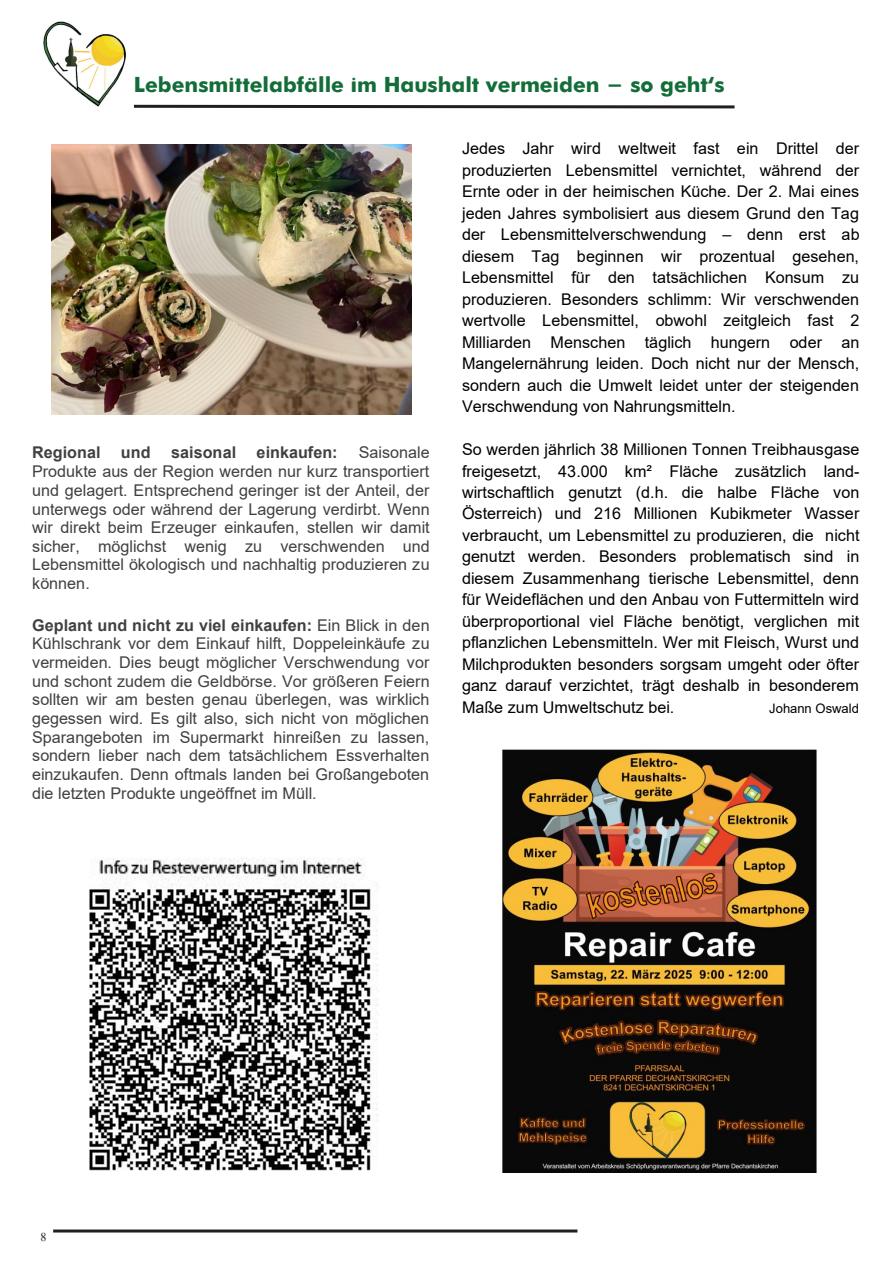
<style>
.page{position:relative;width:893px;height:1263px;background:#fff}
.page>*{position:absolute;margin:0;border:0;box-sizing:border-box;transform-origin:0 0}
.t1{font:700 21px "Futura";color:#136d38}
.t2{font:16.2px/21.5px "Arial";color:#000;text-align:justify}
.t3{font:16.2px/18.8px "Arial";color:#404040;text-align:justify}
.t4{font:700 16.2px "Arial";color:#404040}
.t5{font:13.05px "Arial";letter-spacing:-.005em;color:#000}
.t6{font:12px "Times New Roman";color:#231f20}
.s1{font-weight:700}
</style>
<div class="page">
<img style="left:43px;top:21px;width:83px;height:86px">
<svg style="left:133px;top:104px;width:602px;height:5px"></svg>
<hr style="left:53px;top:1229px;width:524px;height:3px;background:#231f20">
<img style="left:52px;top:144px;width:360px;height:271px">
<img style="left:89px;top:858px;width:289px;height:313px">
<img style="left:501px;top:749px;width:316px;height:423px">
<p class="t1" style="left:134px;top:69px;width:592px">Lebensmittelabfälle im Haushalt vermeiden - so geht‘s</p>
<p class="t3" style="left:32px;top:443px;width:399px;text-indent:326px">Saisonale Produkte aus der Region werden nur kurz transportiert und gelagert. Entsprechend geringer ist der Anteil, der unterwegs oder während der Lagerung verdirbt. Wenn wir direkt beim Erzeuger einkaufen, stellen wir damit sicher, möglichst wenig zu verschwenden und Lebensmittel ökologisch und nachhaltig produzieren zu können.</p>
<p class="t3" style="left:32px;top:615px;width:399px"><span class="s1">Geplant und nicht zu viel einkaufen:</span> Ein Blick in den Kühlschrank vor dem Einkauf hilft, Doppeleinkäufe zu vermeiden. Dies beugt möglicher Verschwendung vor und schont zudem die Geldbörse. Vor größeren Feiern sollten wir am besten genau überlegen, was wirklich gegessen wird. Es gilt also, sich nicht von möglichen Sparangeboten im Supermarkt hinreißen zu lassen, sondern lieber nach dem tatsächlichem Essverhalten einzukaufen. Denn oftmals landen bei Großangeboten die letzten Produkte ungeöffnet im Müll.</p>
<p class="t4" style="left:32px;top:441px;width:70px">Regional</p>
<p class="t4" style="left:121px;top:441px;width:31px">und</p>
<p class="t4" style="left:171px;top:441px;width:67px">saisonal</p>
<p class="t4" style="left:257px;top:441px;width:83px">einkaufen:</p>
<p class="t2" style="left:462px;top:138px;width:399px">Jedes Jahr wird weltweit fast ein Drittel der produzierten Lebensmittel vernichtet, während der Ernte oder in der heimischen Küche. Der 2. Mai eines jeden Jahres symbolisiert aus diesem Grund den Tag der Lebensmittelverschwendung – denn erst ab diesem Tag beginnen wir prozentual gesehen, Lebensmittel für den tatsächlichen Konsum zu produzieren. Besonders schlimm: Wir verschwenden wertvolle Lebensmittel, obwohl zeitgleich fast 2<br>Milliarden Menschen täglich hungern oder an Mangelernährung leiden. Doch nicht nur der Mensch, sondern auch die Umwelt leidet unter der steigenden Verschwendung von Nahrungsmitteln.</p>
<p class="t2" style="left:462px;top:439px;width:399px">So werden jährlich 38 Millionen Tonnen Treibhausgase freigesetzt, 43.000 km² Fläche zusätzlich land&shy;wirtschaftlich genutzt (d.h. die halbe Fläche von Österreich) und 216 Millionen Kubikmeter Wasser verbraucht, um Lebensmittel zu produzieren, die nicht genutzt werden. Besonders problematisch sind in diesem Zusammenhang tierische Lebensmittel, denn für Weideflächen und den Anbau von Futtermitteln wird überproportional viel Fläche benötigt, verglichen mit pflanzlichen Lebensmitteln. Wer mit Fleisch, Wurst und Milchprodukten besonders sorgsam umgeht oder öfter ganz darauf verzichtet, trägt deshalb in besonderem Maße zum Umweltschutz bei.</p>
<p class="t5" style="left:769px;top:699px;width:91px">Johann Oswald</p>
<p class="t6" style="left:40px;top:1228px;width:7px">8</p>
</div>
